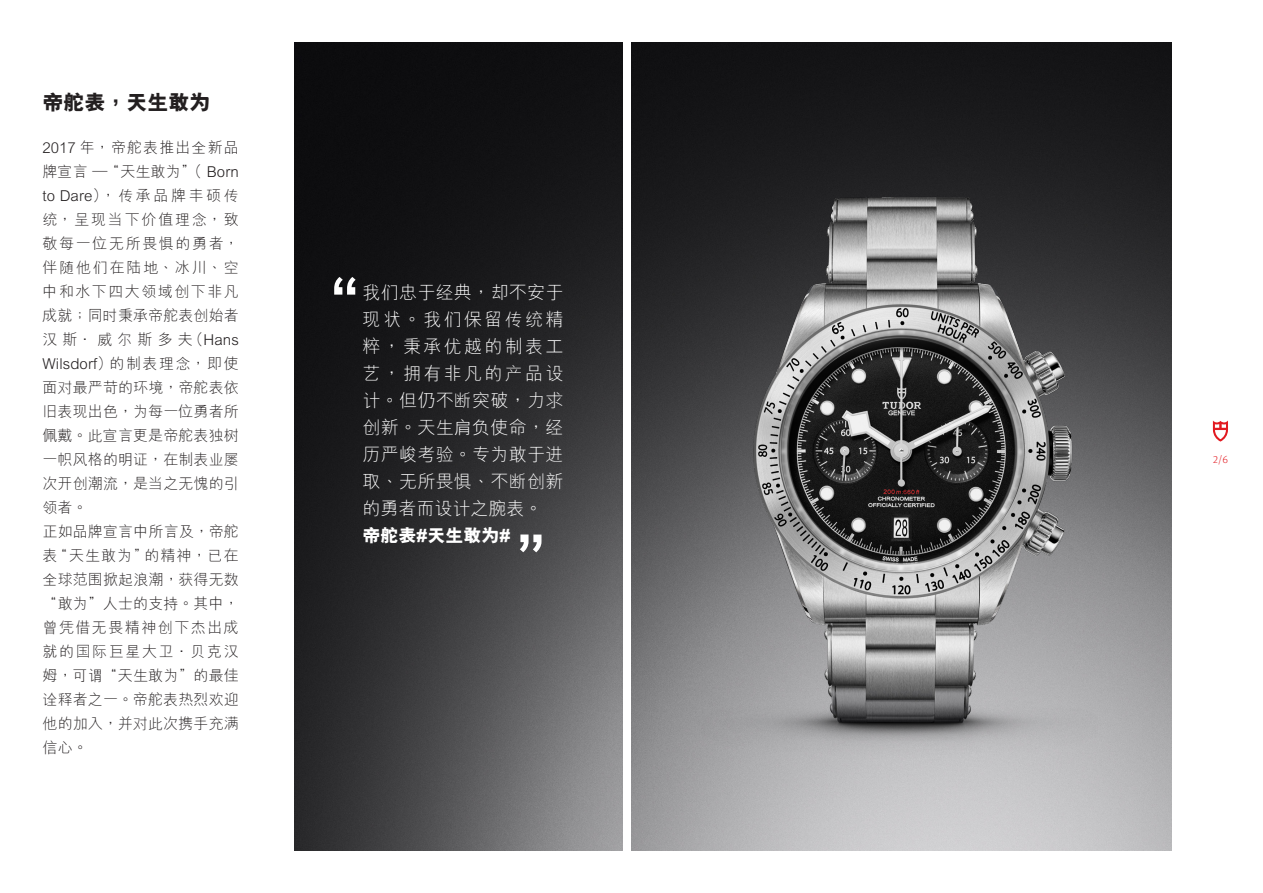
<style>
.page{position:relative;width:1263px;height:893px;background:#fff}
.page>*{position:absolute;margin:0;border:0;box-sizing:border-box;transform-origin:0 0}
.Manifesto{font:800 60px "M Hei HKS";color:#fff}
.Manifesto-2{font:800 21px "M Hei HKS";color:#231f20}
.Manifesto-3{font:300 18px/27px "M Hei HKS";letter-spacing:.015em;color:#fff;text-align:justify}
.Manifesto-4{font:800 18px "M Hei HKS";color:#fff}
.Manifesto-5{font:300 15px/24px "M Hei HKS";letter-spacing:.01em;color:#231f20;text-align:justify}
.t1{font:300 10.5px "Meta Pro";color:#e21a21}
</style>
<div class="page">
<img style="left:295px;top:43px;width:328px;height:807px">
<img style="left:631px;top:43px;width:540px;height:807px">
<svg style="left:1213px;top:421px;width:15px;height:21px"></svg>
<img style="left:631px;top:103px;width:467px;height:747px">
<p class="Manifesto-2" style="left:43px;top:89px;width:169px">帝舵表，天生敢為</p>
<p class="Manifesto-5" style="left:43px;top:135px;width:198px">2017 年，帝舵表推出全新品牌宣言 — “天生敢為”（ Born to Dare），傳承品牌豐碩傳統，呈現當下價值理念，致敬每一位無所畏懼的勇者，伴隨他們在陸地、冰川、空中和水下四大領域創下非凡成就；同時秉承帝舵表創始者漢斯．威爾斯多夫（Hans Wilsdorf）的制表理念，即使面對最嚴苛的環境，帝舵表依舊表現出色，為每一位勇者所佩戴。此宣言更是帝舵表獨樹一幟風格的明證，在制表業屢次開創潮流，是當之無愧的引領者。</p>
<p class="Manifesto-5" style="left:43px;top:519px;width:198px">正如品牌宣言中所言及，帝舵表“天生敢為”的精神，已在全球範圍掀起浪潮，獲得無數“敢為”人士的支持。其中，曾憑借無畏精神創下傑出成就的國際巨星大衛．貝克漢姆，可謂“天生敢為”的最佳詮釋者之一。帝舵表熱烈歡迎他的加入，並對此次攜手充滿信心。</p>
<p class="Manifesto" style="left:301px;top:267px;width:61px">“</p>
<p class="Manifesto-3" style="left:362px;top:278px;width:202px">我們忠於經典，卻不安於現狀。我們保留傳統精粹，秉承優越的制表工藝，擁有非凡的產品設計。但仍不斷突破，力求創新。天生肩負使命，經歷嚴峻考驗。專為敢於進取、無所畏懼、不斷創新的勇者而設計之腕表。</p>
<p class="Manifesto-4" style="left:362px;top:524px;width:149px">帝舵表#天生敢為#</p>
<p class="Manifesto" style="left:513px;top:522px;width:61px">”</p>
<p class="t1" style="left:1213px;top:451px;width:17px">2/6</p>
</div>
